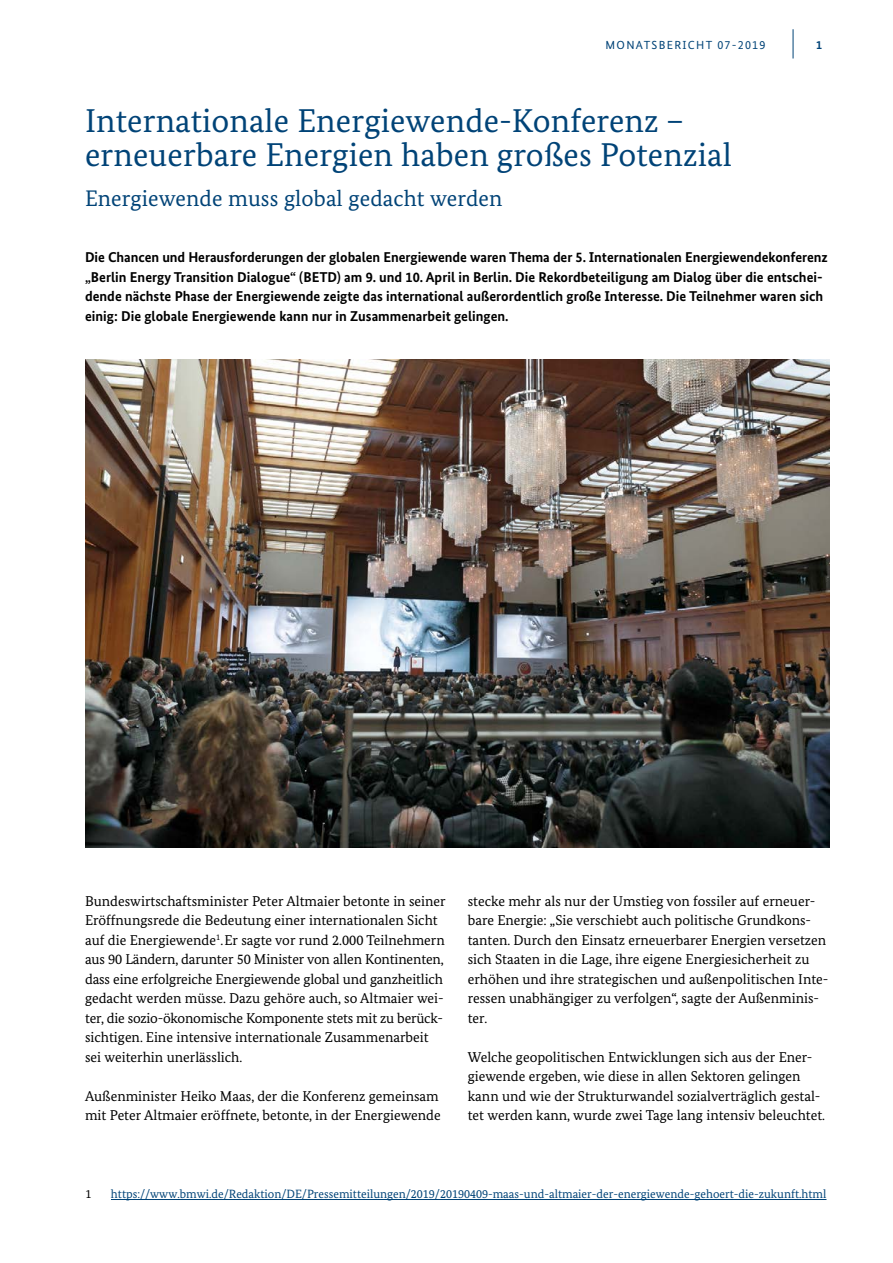
<style>
.page{position:relative;width:893px;height:1263px;background:#fff}
.page>*{position:absolute;margin:0;border:0;box-sizing:border-box;transform-origin:0 0}
.t1{font:33px/34.5px "Bundes Serif";letter-spacing:.005em;color:#004377}
.t2{font:22.5px "Bundes Serif";letter-spacing:.005em;color:#004377}
.t3{font:14.25px/19.5px "Bundes Serif";color:#000}
.t4{font:700 14.25px/19.5px "Bundes Sans";color:#000}
.t5{font:12px "Bundes Serif";color:#004377}
.t6{font:12px "Bundes Serif";color:#000}
.t7{font:700 12px "Bundes Sans";color:#004377}
.t8{font:11.7px "Bundes Sans";letter-spacing:.11em;color:#004377}
.s1{font-size:12px}
.s2{color:#fff}
</style>
<div class="page">
<hr style="left:793px;top:29px;width:1px;height:30px;background:#004377">
<hr style="left:111px;top:1199px;width:715px;height:1px;background:#004377">
<img style="left:85px;top:360px;width:744px;height:487px">
<p class="t8" style="left:606px;top:38px;width:161px">MONATSBERICHT <span class="s1">07-2019</span></p>
<p class="t7" style="left:816px;top:38px;width:7px">1</p>
<h1 class="t1" style="left:85px;top:103px;width:648px">Internationale Energiewende-Konferenz – erneuerbare Energien haben großes Potenzial</h1>
<h2 class="t2" style="left:85px;top:185px;width:419px">Energiewende muss global gedacht werden</h2>
<p class="t4" style="left:85px;top:248px;width:744px">Die Chancen und Herausforderungen der globalen Energiewende waren Thema der 5. Internationalen Energiewendekonferenz „Berlin Energy Transition Dialogue“ (BETD) am 9. und 10. April in Berlin. Die Rekordbeteiligung am Dialog über die entschei&shy;dende nächste Phase der Energiewende zeigte das international außerordentlich große Interesse. Die Teilnehmer waren sich einig: Die globale Energiewende kann nur in Zusammenarbeit gelingen.</p>
<p class="t3" style="left:85px;top:891px;width:362px">Bundeswirtschaftsminister Peter Altmaier betonte in seiner Eröffnungsrede die Bedeutung einer internationalen Sicht auf die Energiewende<sup>1</sup><sup>:</sup>. Er sagte vor rund 2.000 Teilnehmern aus 90 Ländern, darunter 50 Minister von allen Kontinenten, dass eine erfolgreiche Energiewende global und ganzheitlich gedacht werden müsse. Dazu gehöre auch, so Altmaier wei&shy;ter, die sozio-ökonomische Komponente stets mit zu berück&shy;sichtigen. Eine intensive internationale Zusammenarbeit sei weiterhin unerlässlich.</p>
<p class="t3" style="left:85px;top:1086px;width:357px">Außenminister Heiko Maas, der die Konferenz gemeinsam mit Peter Altmaier eröffnete, betonte, in der Energiewende</p>
<p class="t3" style="left:468px;top:891px;width:362px">stecke mehr als nur der Umstieg von fossiler auf erneuer&shy;bare Energie: „Sie verschiebt auch politische Grundkons&shy;tanten. Durch den Einsatz erneuerbarer Energien versetzen sich Staaten in die Lage, ihre eigene Energiesicherheit zu erhöhen und ihre strategischen und außenpolitischen Inte&shy;ressen unabhängiger zu verfolgen“, sagte der Außenminis&shy;ter.</p>
<p class="t3" style="left:468px;top:1047px;width:358px">Welche geopolitischen Entwicklungen sich aus der Ener&shy;giewende ergeben, wie diese in allen Sektoren gelingen kann und wie der Strukturwandel sozialverträglich gestal&shy;tet werden kann, wurde zwei Tage lang intensiv beleuchtet.</p>
<p class="t6" style="left:85px;top:1186px;width:10px">1<span class="s2">:</span></p>
<p class="t5" style="left:111px;top:1186px;width:717px">https://www.bmwi.de/Redaktion/DE/Pressemitteilungen/2019/20190409-maas-und-altmaier-der-energiewende-gehoert-die-zukunft.html</p>
</div>
